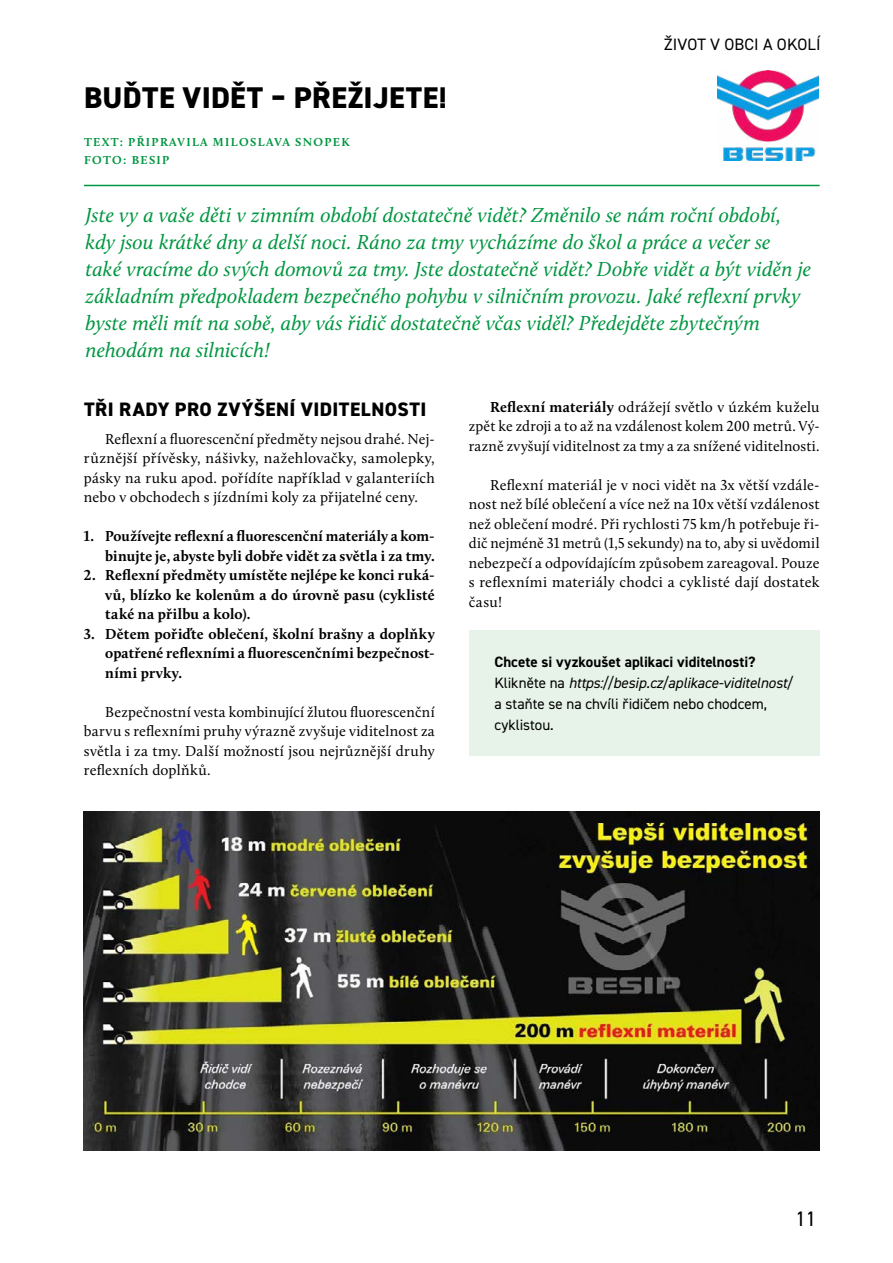
<style>
.page{position:relative;width:893px;height:1263px;background:#fff}
.page>*{position:absolute;margin:0;border:0;box-sizing:border-box;transform-origin:0 0}
.t1{font:800 30px "DIN2014";letter-spacing:.015em;color:#000}
.Perex{font:italic 21px/27px "Calluna";letter-spacing:.005em;color:#009641}
.t2{font:21px "DIN2014";color:#000}
.chlebový_text{font:800 19.5px "DIN2014";letter-spacing:.025em;color:#000}
.Podnadpis{font:16.5px "DIN2014";letter-spacing:.01em;color:#000}
.chlebový_text-2{font:15px/19.5px "Calluna";letter-spacing:.015em;color:#000;text-align:justify}
.chlebový_text-3{font:700 15px/19.5px "Calluna";letter-spacing:.01em;color:#000;text-align:justify}
.Infobox_-_chleba{font:italic 15px "DIN2014";letter-spacing:-.01em;color:#000}
.Infobox_-_chleba-2{font:15px/21px "DIN2014";color:#000}
.Infobox_-_chleba-3{font:700 15px "DIN2014";letter-spacing:.005em;color:#000}
.Autor{font:700 12px "Calluna";letter-spacing:.115em;color:#009641}
.s1{font-weight:700}
.s2{font-style:normal}
</style>
<div class="page">
<hr style="left:84px;top:185px;width:736px;height:1px;background:#009641">
<img style="left:718px;top:71px;width:100px;height:90px">
<div style="left:469px;top:630px;width:351px;height:126px;background:#e7f3e8"></div>
<img style="left:84px;top:811px;width:736px;height:339px">
<h3 class="t1" style="left:84px;top:78px;width:364px">BUĎTE VIDĚT – PŘEŽIJETE!</h3>
<p class="Autor" style="left:84px;top:134px;width:267px">TEXT: PŘIPRAVILA MILOSLAVA SNOPEK</p>
<p class="Autor" style="left:84px;top:152px;width:87px">FOTO: BESIP</p>
<p class="Podnadpis" style="left:664px;top:34px;width:158px">ŽIVOT V OBCI A OKOLÍ</p>
<p class="Perex" style="left:85px;top:201px;width:727px">Jste vy a vaše děti v zimním období dostatečně vidět? Změnilo se nám roční období, kdy jsou krátké dny a delší noci. Ráno za tmy vycházíme do škol a práce a večer se také vracíme do svých domovů za tmy. Jste dostatečně vidět? Dobře vidět a být viděn je základním předpokladem bezpečného pohybu v silničním provozu. Jaké reflexní prvky byste měli mít na sobě, aby vás řidič dostatečně včas viděl? Předejděte zbytečným nehodám na silnicích!</p>
<p class="chlebový_text" style="left:84px;top:396px;width:344px">TŘI RADY PRO ZVÝŠENÍ VIDITELNOSTI</p>
<p class="chlebový_text-2" style="left:84px;top:429px;width:352px;text-indent:21px">Reflexní a fluorescenční předměty nejsou drahé. Nej&shy;různější přívěsky, nášivky, nažehlovačky, samolepky, pásky na ruku apod. pořídíte například v galanteriích nebo v obchodech s jízdními koly za přijatelné ceny.</p>
<p class="chlebový_text-3" style="left:84px;top:526px;width:352px;text-align:right">1. Používejte reflexní a fluorescenční materiály a kom&shy;binujte je, abyste byli dobře vidět za světla i za tmy.</p>
<p class="chlebový_text-3" style="left:105px;top:565px;width:331px;text-indent:-21px">2. Reflexní předměty umístěte nejlépe ke konci ruká&shy;vů, blízko ke kolenům a do úrovně pasu (cyklisté také na přilbu a kolo).</p>
<p class="chlebový_text-3" style="left:105px;top:624px;width:331px;text-indent:-21px">3. Dětem pořiďte oblečení, školní brašny a doplňky opatřené reflexními a fluorescenčními bezpečnost&shy;ními prvky.</p>
<p class="chlebový_text-2" style="left:84px;top:702px;width:352px;text-indent:21px">Bezpečnostní vesta kombinující žlutou fluorescenční barvu s reflexními pruhy výrazně zvyšuje viditelnost za světla i za tmy. Další možností jsou nejrůznější druhy reflexních doplňků.</p>
<p class="chlebový_text-2" style="left:469px;top:397px;width:352px;text-indent:21px"><span class="s1">Reflexní materiály</span> odrážejí světlo v úzkém kuželu zpět ke zdroji a to až na vzdálenost kolem 200 metrů. Vý&shy;razně zvyšují viditelnost za tmy a za snížené viditelnosti.</p>
<p class="chlebový_text-2" style="left:469px;top:475px;width:352px;text-indent:21px">Reflexní materiál je v noci vidět na 3x větší vzdále&shy;nost než bílé oblečení a více než na 10x větší vzdálenost než oblečení modré. Při rychlosti 75 km/h potřebuje ři&shy;dič nejméně 31 metrů (1,5 sekundy) na to, aby si uvědomil nebezpečí a odpovídajícím způsobem zareagoval. Pouze s reflexními materiály chodci a cyklisté dají dostatek času!</p>
<p class="Infobox_-_chleba-3" style="left:494px;top:652px;width:263px">Chcete si vyzkoušet aplikaci viditelnosti?</p>
<p class="Infobox_-_chleba" style="left:494px;top:674px;width:301px"><span class="s2">Klikněte na</span> https://besip.cz/aplikace-viditelnost/</p>
<p class="Infobox_-_chleba-2" style="left:494px;top:693px;width:274px">a staňte se na chvíli řidičem nebo chodcem, cyklistou.</p>
<h2 class="t2" style="left:795px;top:1205px;width:22px">11</h2>
</div>
